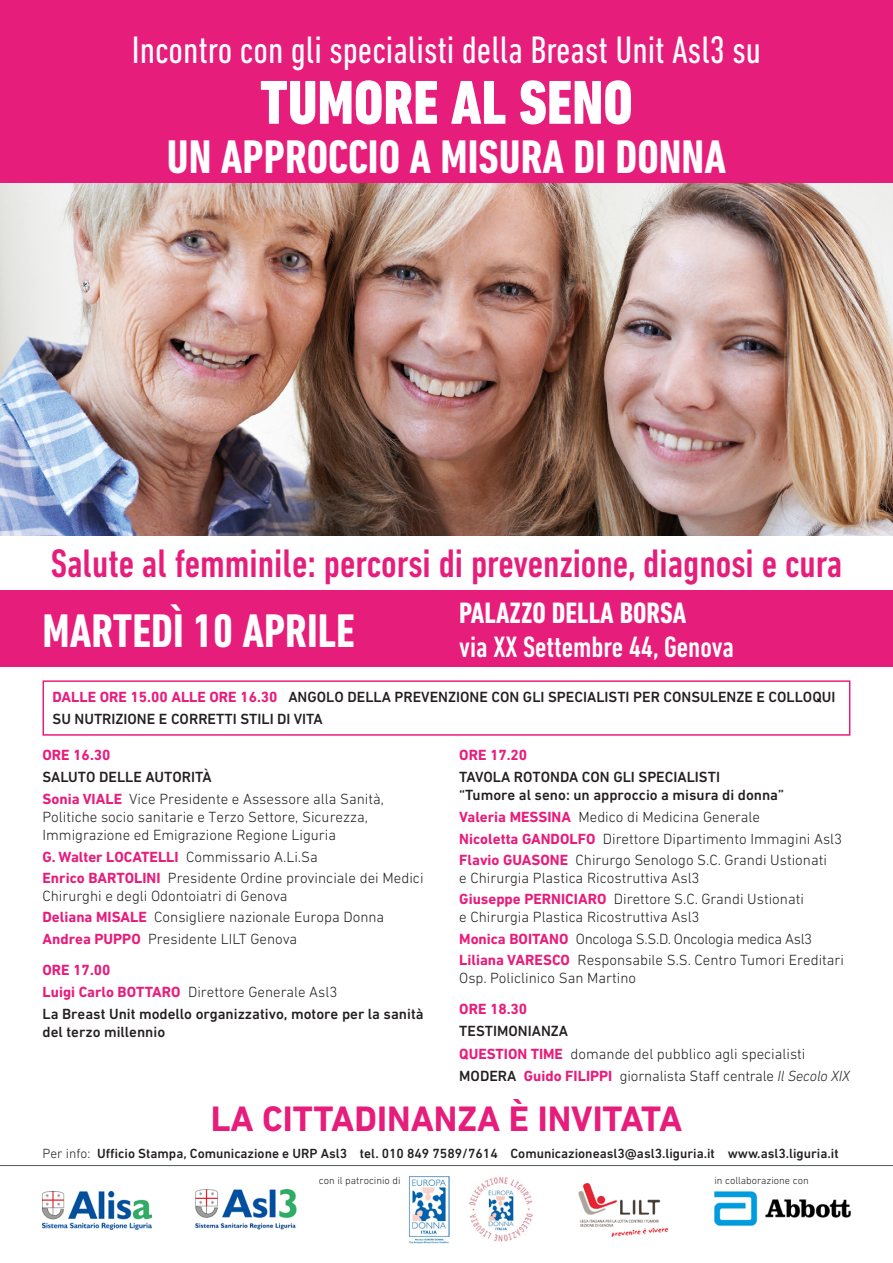
<style>
.page{position:relative;width:893px;height:1263px;background:#fff}
.page>*{position:absolute;margin:0;border:0;box-sizing:border-box;transform-origin:0 0}
.t1{font:800 condensed 63px "DIN Next LT Pro";color:#fff}
.t2{font:700 condensed 48px "DIN Next LT Pro";color:#fff}
.t3{font:500 condensed 40.5px "DIN Next LT Pro";color:#e71d7c}
.t4{font:condensed 39px "DIN Next LT Pro";color:#fff}
.t5{font:700 36px "DIN Next W1 G";color:#e71d7c}
.t6{font:500 condensed 30px "DIN Next LT Pro";color:#fff}
.t7{font:700 condensed 30px "DIN Next LT Pro";color:#fff}
.t8{font:300 15px/18px "DIN Next W1 G";color:#231f20}
.t9{font:500 15px/18px "DIN Next W1 G";color:#231f20}
.t10{font:300 15px "DIN Next W1 G";letter-spacing:-.02em;color:#231f20}
.t11{font:700 15px "DIN Next W1 G";color:#e71d7c}
.t12{font:500 13.5px "DIN Next W1 G";color:#231f20}
.t13{font:300 10.5px "DIN Next W1 G";color:#231f20}
.s1{font-weight:700;color:#e71d7c}
.s2{font-weight:500}
.s3{font-style:italic}
.s4{font-weight:300}
</style>
<div class="page">
<img style="left:0;top:183px;width:893px;height:353px">
<div style="left:0;top:591px;width:893px;height:76px;background:#e71d7c"></div>
<div style="left:0;top:0;width:893px;height:183px;background:#e71d7c"></div>
<hr style="left:0;top:1165px;width:893px;height:1px;background:#57585a">
<div style="left:43px;top:680px;width:807px;height:56px;border:2px solid #e71d7c"></div>
<img style="left:43px;top:1191px;width:108px;height:38px">
<img style="left:579px;top:1183px;width:88px;height:54px">
<img style="left:714px;top:1191px;width:137px;height:35px">
<img style="left:469px;top:1177px;width:64px;height:65px">
<img style="left:408px;top:1176px;width:42px;height:67px">
<img style="left:196px;top:1190px;width:101px;height:39px">
<p class="t4" style="left:132px;top:28px;width:631px">Incontro con gli specialisti della Breast Unit Asl3 su</p>
<p class="t1" style="left:260px;top:66px;width:374px">TUMORE AL SENO</p>
<p class="t2" style="left:167px;top:130px;width:561px">UN APPROCCIO A MISURA DI DONNA</p>
<p class="t3" style="left:51px;top:540px;width:793px">Salute al femminile: percorsi di prevenzione, diagnosi e cura</p>
<p class="t7" style="left:459px;top:596px;width:229px">PALAZZO DELLA BORSA</p>
<p class="t6" style="left:459px;top:630px;width:276px">via XX Settembre 44, Genova</p>
<p class="t9" style="left:53px;top:685px;width:784px;line-height:22.5px"><span class="s1">DALLE ORE 15.00 ALLE ORE 16.30</span> ANGOLO DELLA PREVENZIONE CON GLI SPECIALISTI PER CONSULENZE E COLLOQUI<br>SU NUTRIZIONE E CORRETTI STILI DI VITA</p>
<p class="t2" style="left:43px;top:603px;width:314px">MARTEDÌ 10 APRILE</p>
<p class="t11" style="left:43px;top:746px;width:70px">ORE 16.30</p>
<p class="t9" style="left:43px;top:768px;width:171px">SALUTO DELLE AUTORITÀ</p>
<p class="t8" style="left:43px;top:790px;width:343px"><span class="s1">Sonia VIALE</span> Vice Presidente e Assessore alla Sanità,<br>Politiche socio sanitarie e Terzo Settore, Sicurezza,<br>Immigrazione ed Emigrazione Regione Liguria</p>
<p class="t8" style="left:43px;top:847px;width:277px"><span class="s1">G. Walter LOCATELLI</span> Commissario A.Li.Sa</p>
<p class="t8" style="left:43px;top:869px;width:383px"><span class="s1">Enrico BARTOLINI</span> Presidente Ordine provinciale dei Medici<br>Chirurghi e degli Odontoiatri di Genova</p>
<p class="t8" style="left:43px;top:908px;width:343px"><span class="s1">Deliana MISALE</span> Consigliere nazionale Europa Donna</p>
<p class="t8" style="left:43px;top:929px;width:256px"><span class="s1">Andrea PUPPO</span> Presidente LILT Genova</p>
<p class="t11" style="left:43px;top:961px;width:70px">ORE 17.00</p>
<p class="t8" style="left:43px;top:982px;width:296px"><span class="s1">Luigi Carlo BOTTARO</span> Direttore Generale Asl3</p>
<p class="t9" style="left:43px;top:1005px;width:383px">La Breast Unit modello organizzativo, motore per la sanità del terzo millennio</p>
<p class="t11" style="left:459px;top:746px;width:70px">ORE 17.20</p>
<p class="t9" style="left:459px;top:768px;width:326px">TAVOLA ROTONDA CON GLI SPECIALISTI<br>“Tumore al seno: un approccio a misura di donna”</p>
<p class="t8" style="left:459px;top:808px;width:302px"><span class="s1">Valeria MESSINA</span> Medico di Medicina Generale</p>
<p class="t8" style="left:459px;top:829px;width:384px"><span class="s1">Nicoletta GANDOLFO</span> Direttore Dipartimento Immagini Asl3</p>
<p class="t8" style="left:459px;top:851px;width:369px"><span class="s1">Flavio GUASONE</span> Chirurgo Senologo S.C. Grandi Ustionati e Chirurgia Plastica Ricostruttiva Asl3</p>
<p class="t8" style="left:459px;top:890px;width:346px"><span class="s1">Giuseppe PERNICIARO</span> Direttore S.C. Grandi Ustionati e Chirurgia Plastica Ricostruttiva Asl3</p>
<p class="t10" style="left:459px;top:930px;width:355px"><span class="s1">Monica BOITANO</span> Oncologa S.S.D. Oncologia medica Asl3</p>
<p class="t8" style="left:459px;top:951px;width:386px"><span class="s1">Liliana VARESCO</span> Responsabile S.S. Centro Tumori Ereditari<br>Osp. Policlinico San Martino</p>
<p class="t11" style="left:459px;top:1000px;width:70px">ORE 18.30</p>
<p class="t9" style="left:459px;top:1022px;width:110px">TESTIMONIANZA</p>
<p class="t8" style="left:459px;top:1044px;width:348px"><span class="s1">QUESTION TIME</span> domande del pubblico agli specialisti</p>
<p class="t8" style="left:459px;top:1066px;width:392px"><span class="s2">MODERA</span> <span class="s1">Guido FILIPPI</span> giornalista Staff centrale <span class="s3">Il Secolo XIX</span></p>
<p class="t5" style="left:211px;top:1097px;width:473px">LA CITTADINANZA È INVITATA</p>
<p class="t12" style="left:43px;top:1146px;width:798px"><span class="s4">Per info:</span> Ufficio Stampa, Comunicazione e URP Asl3 tel. 010 849 7589/7614 Comunicazioneasl3@asl3.liguria.it www.asl3.liguria.it</p>
<p class="t13" style="left:319px;top:1174px;width:83px">con il patrocinio di</p>
<p class="t13" style="left:714px;top:1174px;width:96px">in collaborazione con</p>
</div>
